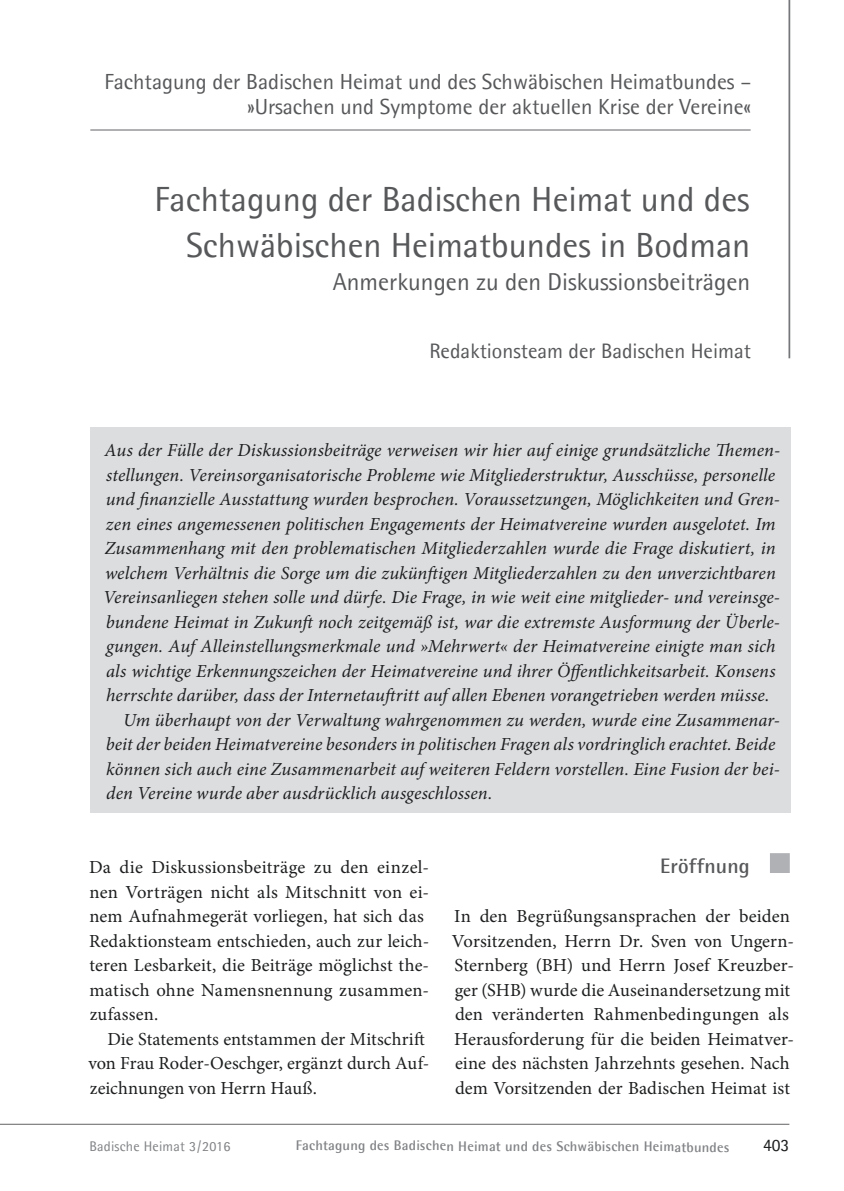
<style>
.page{position:relative;width:844px;height:1191px;background:#fff}
.page>*{position:absolute;margin:0;border:0;box-sizing:border-box;transform-origin:0 0}
.t1{font:35px/45.5px "Agfa Rotis Semisans";color:#57585a;text-align:right}
.t2{font:24.5px "Agfa Rotis Semisans";color:#57585a}
.t3{font:21.88px/25.4px "Agfa Rotis Semisans";color:#57585a;text-align:right}
.t4{font:21px "Agfa Rotis Semisans";color:#57585a}
.t5{font:700 21px "Agfa Rotis Semisans";letter-spacing:.01em;color:#57585a}
.t6{font:italic 18.38px "Minion Pro";color:#1d1e1f}
.t7{font:18.38px/24.5px "Minion Pro";letter-spacing:.005em;color:#1d1e1f}
.t8{font:17.5px "Agfa Rotis Semisans";color:#1d1e1f}
.t9{font:700 14px "Agfa Rotis Semisans";letter-spacing:.01em;color:#808285}
.t10{font:14px "Agfa Rotis Semisans";letter-spacing:.015em;color:#808285}
</style>
<div class="page">
<hr style="left:0;top:1124px;width:789px;height:1px;background:#636366">
<hr style="left:788px;top:0;width:2px;height:358px;background:#757679">
<hr style="left:90px;top:130px;width:660px;height:1px;background:#636366">
<div style="left:769px;top:853px;width:20px;height:20px;background:#b0b1b5"></div>
<div style="left:91px;top:427px;width:699px;height:386px;background:#dcdddf"></div>
<p class="t3" style="left:104px;top:68px;width:648px">Fachtagung der Badischen Heimat und des Schwäbischen Heimatbundes – »Ursachen und Symptome der aktuellen Krise der Vereine«</p>
<p class="t1" style="left:155px;top:176px;width:597px">Fachtagung der Badischen Heimat und des<br>Schwäbischen Heimatbundes in Bodman</p>
<p class="t2" style="left:332px;top:267px;width:419px">Anmerkungen zu den Diskussionsbeiträgen</p>
<p class="t4" style="left:429px;top:339px;width:323px">Redaktionsteam der Badischen Heimat</p>
<p class="t6" style="left:104px;top:443px;width:677px">Aus der Fülle der Diskussionsbeiträge verweisen wir hier auf einige grundsätzliche Themen-</p>
<p class="t6" style="left:106px;top:467px;width:670px">stellungen. Vereinsorganisatorische Probleme wie Mitgliederstruktur, Ausschüsse, personelle</p>
<p class="t6" style="left:106px;top:492px;width:675px">und finanzielle Ausstattung wurden besprochen. Voraussetzungen, Möglichkeiten und Gren-</p>
<p class="t6" style="left:106px;top:516px;width:671px">zen eines angemessenen politischen Engagements der Heimatvereine wurden ausgelotet. Im</p>
<p class="t6" style="left:105px;top:541px;width:672px">Zusammenhang mit den problematischen Mitgliederzahlen wurde die Frage diskutiert, in</p>
<p class="t6" style="left:105px;top:565px;width:672px">welchem Verhältnis die Sorge um die zukünftigen Mitgliederzahlen zu den unverzichtbaren</p>
<p class="t6" style="left:103px;top:590px;width:678px">Vereinsanliegen stehen solle und dürfe. Die Frage, in wie weit eine mitglieder- und vereinsge-</p>
<p class="t6" style="left:106px;top:614px;width:675px">bundene Heimat in Zukunft noch zeitgemäß ist, war die extremste Ausformung der Überle-</p>
<p class="t6" style="left:106px;top:639px;width:671px">gungen. Auf Alleinstellungsmerkmale und »Mehrwert« der Heimatvereine einigte man sich</p>
<p class="t6" style="left:106px;top:663px;width:670px">als wichtige Erkennungszeichen der Heimatvereine und ihrer Öffentlichkeitsarbeit. Konsens</p>
<p class="t6" style="left:106px;top:688px;width:664px">herrschte darüber, dass der Internetauftritt auf allen Ebenen vorangetrieben werden müsse.</p>
<p class="t6" style="left:123px;top:712px;width:658px">Um überhaupt von der Verwaltung wahrgenommen zu werden, wurde eine Zusammenar-</p>
<p class="t6" style="left:106px;top:737px;width:671px">beit der beiden Heimatvereine besonders in politischen Fragen als vordringlich erachtet. Beide</p>
<p class="t6" style="left:106px;top:761px;width:675px">können sich auch eine Zusammenarbeit auf weiteren Feldern vorstellen. Eine Fusion der bei-</p>
<p class="t6" style="left:106px;top:786px;width:387px">den Vereine wurde aber ausdrücklich ausgeschlossen.</p>
<p class="t7" style="left:89px;top:856px;width:341px">Da die Diskussionsbeiträge zu den einzel-</p>
<p class="t7" style="left:89px;top:881px;width:341px">nen Vorträgen nicht als Mitschnitt von ei-</p>
<p class="t7" style="left:89px;top:905px;width:336px">nem Aufnahmegerät vorliegen, hat sich das</p>
<p class="t7" style="left:89px;top:930px;width:341px">Redaktionsteam entschieden, auch zur leich-</p>
<p class="t7" style="left:89px;top:954px;width:341px">teren Lesbarkeit, die Beiträge möglichst the-</p>
<p class="t7" style="left:89px;top:979px;width:341px">matisch ohne Namensnennung zusammen-</p>
<p class="t7" style="left:90px;top:1003px;width:70px">zufassen.</p>
<p class="t7" style="left:107px;top:1028px;width:319px">Die Statements entstammen der Mitschrift</p>
<p class="t7" style="left:88px;top:1052px;width:342px">von Frau Roder-Oeschger, ergänzt durch Auf-</p>
<p class="t7" style="left:90px;top:1076px;width:229px">zeichnungen von Herrn Hauß.</p>
<p class="t5" style="left:660px;top:853px;width:91px">Eröffnung</p>
<p class="t7" style="left:452px;top:905px;width:343px">In den Begrüßungsansprachen der beiden Vorsitzenden, Herrn Dr. Sven von Ungern-Sternberg (BH) und Herrn Josef Kreuzber&shy;ger (SHB) wurde die Auseinandersetzung mit den veränderten Rahmenbedingungen als Herausforderung für die beiden Heimatver&shy;eine des nächsten Jahrzehnts gesehen. Nach dem Vorsitzenden der Badischen Heimat ist</p>
<p class="t10" style="left:89px;top:1137px;width:142px">Badische Heimat 3 / 2016</p>
<p class="t9" style="left:296px;top:1137px;width:435px">Fachtagung des Badischen Heimat und des Schwäbischen Heimatbundes</p>
<p class="t8" style="left:762px;top:1134px;width:28px">403</p>
</div>
